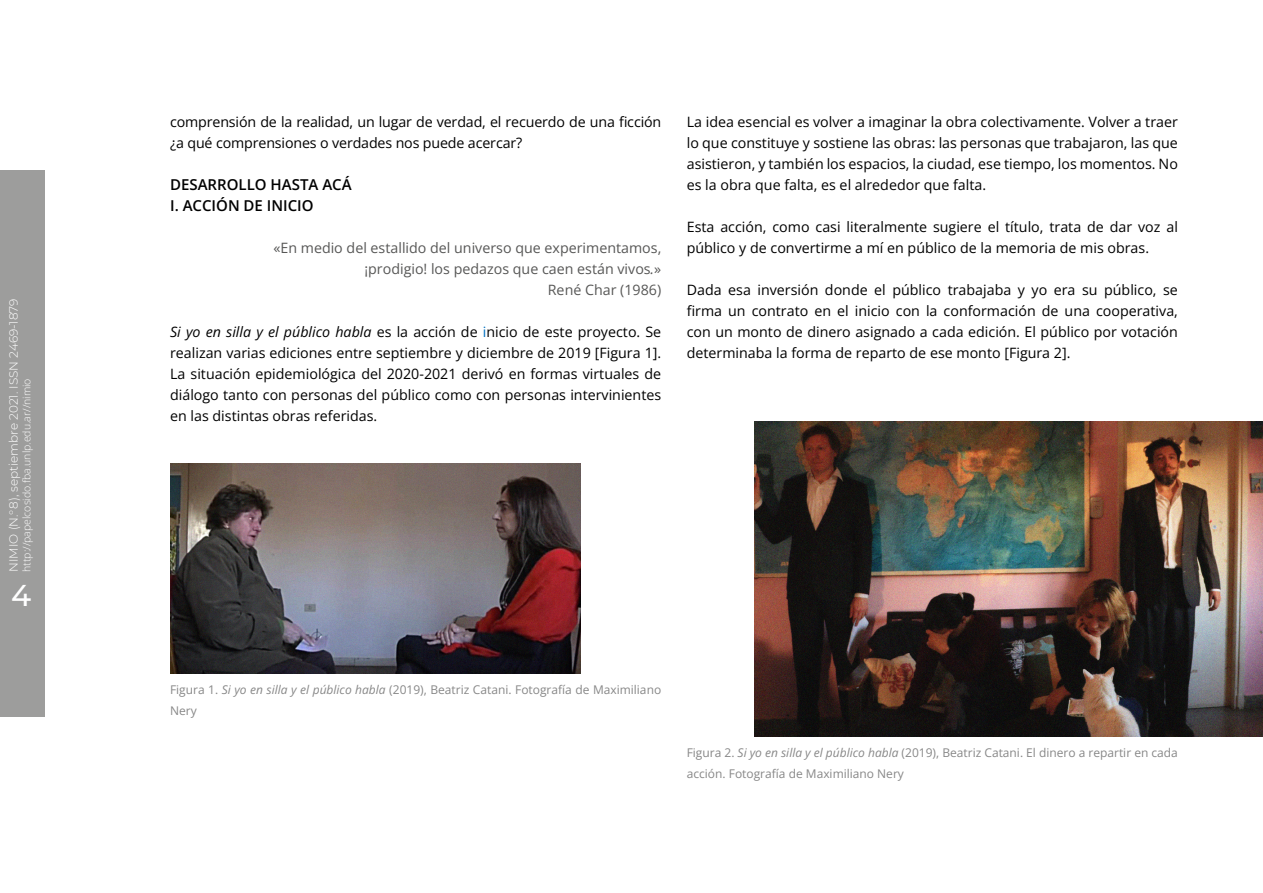
<style>
.page{position:relative;width:1263px;height:893px;background:#fff}
.page>*{position:absolute;margin:0;border:0;box-sizing:border-box;transform-origin:0 0}
.t1{font:500 30px "Montserrat";color:#fff}
.t2{font:600 15px/21px "Open Sans";color:#000}
.t3{font:14.25px/21px "Open Sans";color:#000;text-align:justify}
.t4{font:14.25px/21px "Open Sans";color:#575756;text-align:right}
.t5{font:12px/21px "Open Sans";color:#878787}
.t6{font:300 12px "Montserrat";color:#fff}
.t7{font:300 10.5px "Open Sans";color:#fff}
.s1{font-style:italic}
.s2{color:#0070c0}
</style>
<div class="page">
<div style="left:0;top:170px;width:44px;height:546px;background:#9d9d9c"></div>
<img style="left:170px;top:463px;width:410px;height:210px">
<img style="left:755px;top:421px;width:508px;height:315px">
<p class="t6" style="left:6px;top:572px;width:275px;rotate:-90deg">NIMIO (N.° 8), septiembre 2021. ISSN 2469-1879</p>
<p class="t7" style="left:20px;top:572px;width:195px;rotate:-90deg">http://papelcosido.fba.unlp.edu.ar//nimio</p>
<h1 class="t1" style="left:11px;top:575px;width:22px">4</h1>
<p class="t3" style="left:170px;top:111px;width:493px">comprensión de la realidad, un lugar de verdad, el recuerdo de una ficción ¿a qué comprensiones o verdades nos puede acercar?</p>
<p class="t2" style="left:170px;top:174px;width:183px">DESARROLLO HASTA ACÁ<br>I. ACCIÓN DE INICIO</p>
<p class="t4" style="left:273px;top:237px;width:389px">«En medio del estallido del universo que experimentamos, ¡prodigio! los pedazos que caen están vivos<span class="s1">.</span>»<br>René Char (1986)</p>
<p class="t3" style="left:170px;top:321px;width:493px"><span class="s1">Si yo en silla y el público habla</span> es la acción de <span class="s2">i</span>nicio de este proyecto. Se realizan varias ediciones entre septiembre y diciembre de 2019 [Figura 1].<br>La situación epidemiológica del 2020-2021 derivó en formas virtuales de diálogo tanto con personas del público como con personas intervinientes en las distintas obras referidas.</p>
<p class="t3" style="left:687px;top:111px;width:493px">La idea esencial es volver a imaginar la obra colectivamente. Volver a traer lo que constituye y sostiene las obras: las personas que trabajaron, las que asistieron, y también los espacios, la ciudad, ese tiempo, los momentos. No es la obra que falta, es el alrededor que falta.</p>
<p class="t3" style="left:687px;top:216px;width:493px">Esta acción, como casi literalmente sugiere el título, trata de dar voz al público y de convertirme a mí en público de la memoria de mis obras.</p>
<p class="t3" style="left:687px;top:279px;width:493px">Dada esa inversión donde el público trabajaba y yo era su público, se firma un contrato en el inicio con la conformación de una cooperativa, con un monto de dinero asignado a cada edición. El público por votación determinaba la forma de reparto de ese monto [Figura 2].</p>
<p class="t5" style="left:170px;top:679px;width:493px">Figura 1. <span class="s1">Si yo en silla y el público habla</span> (2019), Beatriz Catani. Fotografía de Maximiliano<br>Nery</p>
<p class="t5" style="left:687px;top:742px;width:493px">Figura 2. <span class="s1">Si yo en silla y el público habla</span> (2019), Beatriz Catani. El dinero a repartir en cada acción. Fotografía de Maximiliano Nery</p>
</div>
